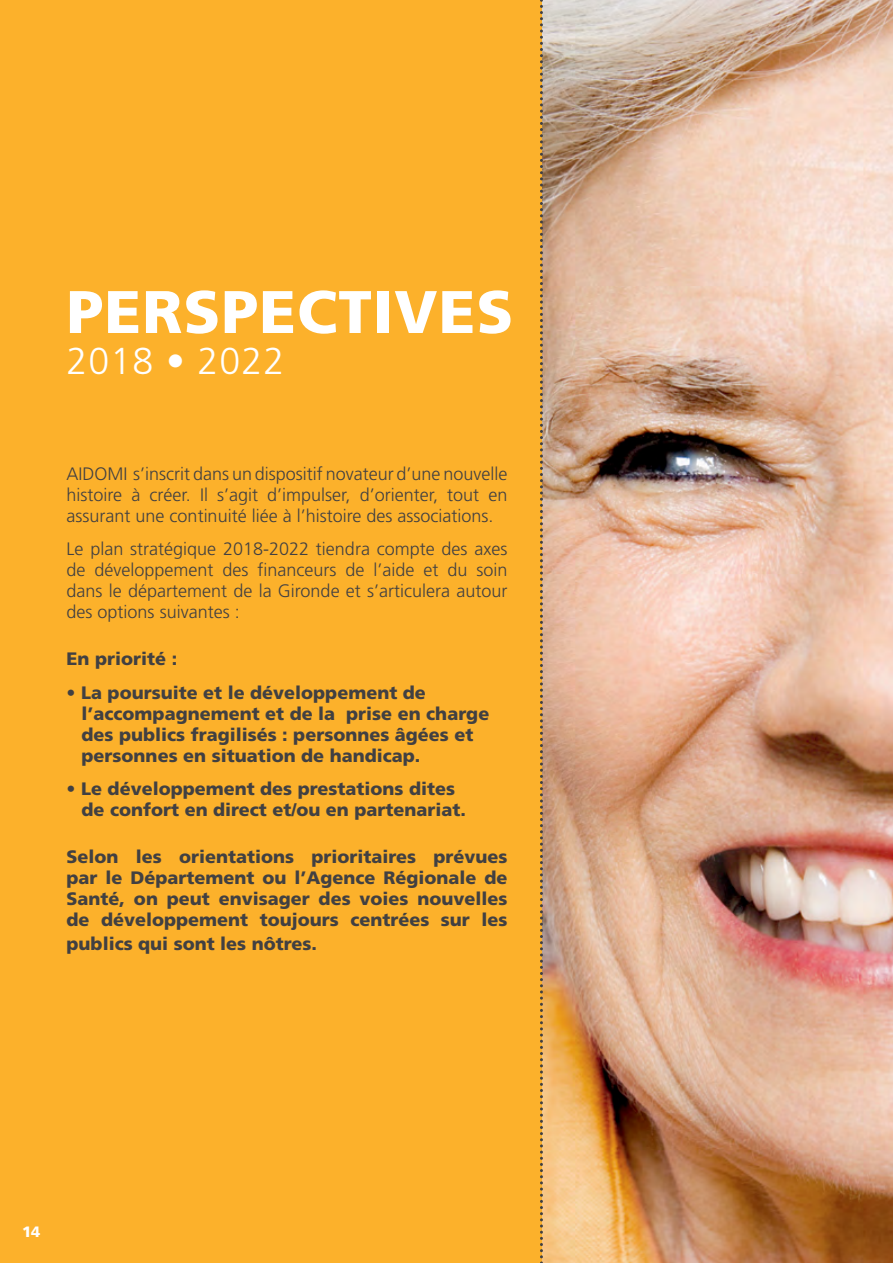
<style>
.page{position:relative;width:893px;height:1263px;background:#fff}
.page>*{position:absolute;margin:0;border:0;box-sizing:border-box;transform-origin:0 0}
.t1{font:900 60px "Frutiger";color:#fff}
.t2{font:300 37.5px "Frutiger";letter-spacing:.03em;color:#fff}
.t3{font:900 18px/21px "Frutiger";color:#414042}
.t4{font:300 18px/21px "Frutiger";color:#414042;text-align:justify}
.t5{font:900 15px "Frutiger";color:#fff}
</style>
<div class="page">
<img style="left:543px;top:0;width:350px;height:1263px">
<div style="left:0;top:0;width:541px;height:1263px;background:#fcb12b"></div>
<svg style="left:540px;top:0;width:3px;height:1263px"></svg>
<h1 class="t1" style="left:67px;top:276px;width:37px">PERSPECTI</h1>
<h1 class="t1" style="left:394px;top:276px;width:80px">VES</h1>
<h2 class="t2" style="left:67px;top:340px;width:219px">2018 • 2022</h2>
<p class="t4" style="left:67px;top:463px;width:442px">AIDOMI s’inscrit dans un dispositif novateur d’une nouvelle histoire à créer. Il s’agit d’impulser, d’orienter, tout en assurant une continuité liée à l’histoire des associations.</p>
<p class="t4" style="left:67px;top:539px;width:442px">Le plan stratégique 2018-2022 tiendra compte des axes de développement des financeurs de l’aide et du soin dans le département de la Gironde et s’articulera autour des options suivantes :</p>
<p class="t3" style="left:67px;top:648px;width:112px">En priorité :</p>
<p class="t3" style="left:82px;top:681px;width:409px;text-indent:-15px">• La poursuite et le développement de l’accompagnement et de la prise en charge des publics fragilisés : personnes âgées et personnes en situation de handicap.</p>
<p class="t3" style="left:82px;top:778px;width:386px;text-indent:-15px">• Le développement des prestations dites de confort en direct et/ou en partenariat.</p>
<p class="t3" style="left:67px;top:846px;width:442px;text-align:justify">Selon les orientations prioritaires prévues par le Département ou l’Agence Régionale de Santé, on peut envisager des voies nouvelles de développement toujours centrées sur les</p>
<p class="t3" style="left:67px;top:933px;width:252px">publics qui sont les nôtres.</p>
<p class="t5" style="left:22px;top:1222px;width:20px">14</p>
</div>
